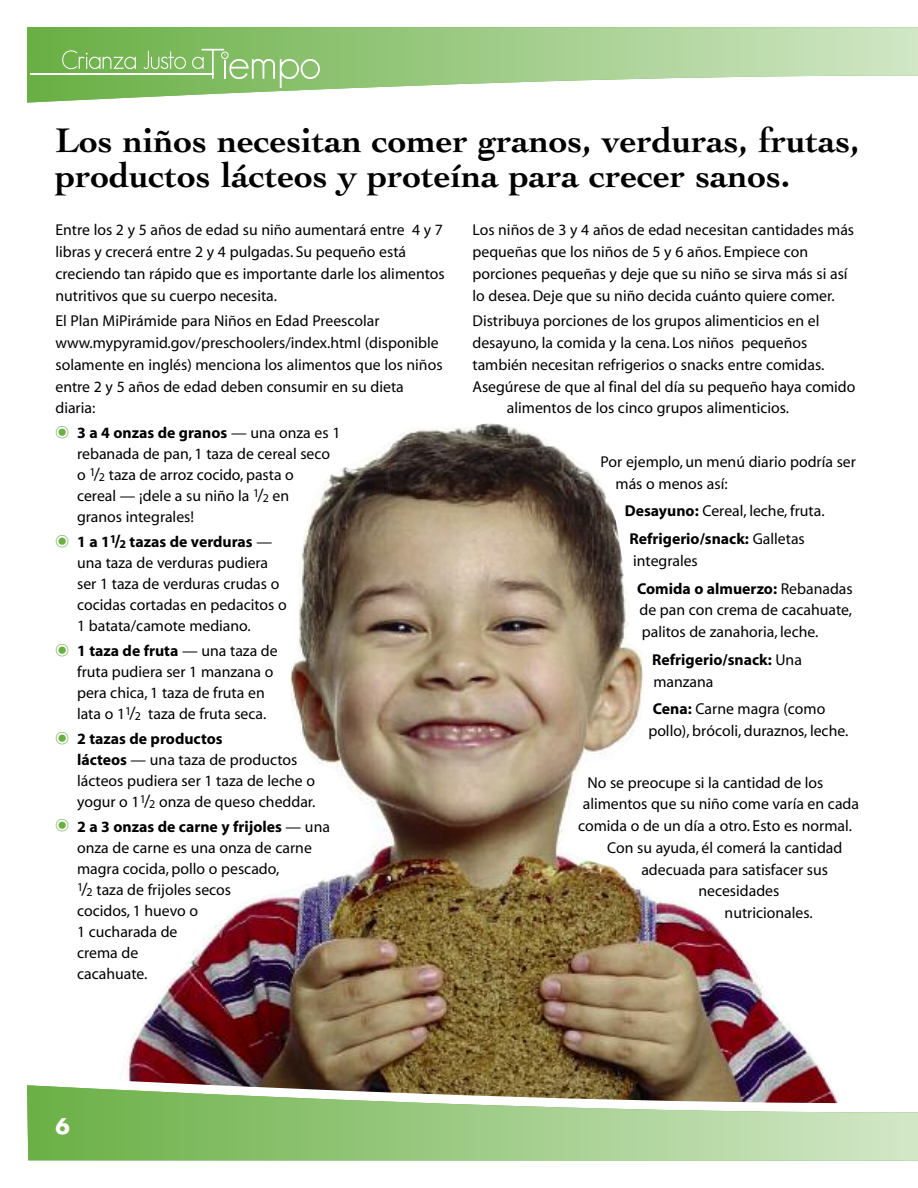
<style>
.page{position:relative;width:918px;height:1188px;background:#fff}
.page>*{position:absolute;margin:0;border:0;box-sizing:border-box;transform-origin:0 0}
.t1{font:700 36px/34.5px "Cochin";color:#000}
.t2{font:700 21px "Futura";color:#fff}
.t3{font:15.75px/21px "Myriad";color:#000}
.t4{font:700 15.75px/21.8px "Myriad";color:#000}
.s1{font-weight:700}
.s2{font-size:18px}
.s3{font-size:12px}
.s4{font-weight:700;font-size:18px}
.s5{font-weight:700;font-size:12px}
.s6{font-weight:400}
</style>
<div class="page">
<img style="left:127px;top:423px;width:698px;height:653px">
<img style="left:128px;top:1076px;width:702px;height:9px">
<svg style="left:27px;top:27px;width:891px;height:76px"></svg>
<svg style="left:27px;top:1085px;width:891px;height:76px;background:#a3c38a"></svg>
<svg style="left:62px;top:50px;width:74px;height:19px"></svg>
<svg style="left:143px;top:51px;width:43px;height:18px"></svg>
<svg style="left:192px;top:49px;width:128px;height:39px;background:#95c67b"></svg>
<div style="left:221px;top:52px;width:7px;height:7px;border:1px solid #fff;border-radius:50%"></div>
<hr style="left:30px;top:74px;width:183px;height:1px;background:#fff">
<h1 class="t1" style="left:55px;top:126px;width:806px">Los niños necesitan comer granos, verduras, frutas, productos lácteos y proteína para crecer sanos.</h1>
<p class="t3" style="left:55px;top:221px;width:391px;line-height:21.8px">Entre los 2 y 5 años de edad su niño aumentará entre 4 y 7 libras y crecerá entre 2 y 4 pulgadas. Su pequeño está creciendo tan rápido que es importante darle los alimentos nutritivos que su cuerpo necesita.</p>
<p class="t3" style="left:55px;top:312px;width:389px;line-height:21.8px">El Plan MiPirámide para Niños en Edad Preescolar www.mypyramid.gov/preschoolers/index.html (disponible solamente en inglés) menciona los alimentos que los niños entre 2 y 5 años de edad deben consumir en su dieta diaria:</p>
<p class="t3" style="left:77px;top:424px;width:265px"><span class="s1">3 a 4 onzas de granos</span> — una onza es 1 rebanada de pan, 1 taza de cereal seco o <sup>1</sup><span class="s2">/</span><span class="s3">2</span> taza de arroz cocido, pasta o<br>cereal — ¡dele a su niño la <sup>1</sup><span class="s2">/</span><span class="s3">2</span> en<br>granos integrales!</p>
<p class="t3" style="left:77px;top:533px;width:211px"><span class="s1">1 a 1</span><sup>1</sup><span class="s4">/</span><span class="s5">2</span> <span class="s1">tazas de verduras</span> — una taza de verduras pudiera ser 1 taza de verduras crudas o cocidas cortadas en pedacitos o<br>1 batata/camote mediano.</p>
<p class="t3" style="left:77px;top:642px;width:202px"><span class="s1">1 taza de fruta</span> — una taza de fruta pudiera ser 1 manzana o pera chica, 1 taza de fruta en lata o 1<sup>1</sup><span class="s2">/</span><span class="s3">2</span> taza de fruta seca.</p>
<p class="t3" style="left:77px;top:729px;width:240px"><span class="s1">2 tazas de productos<br>lácteos</span> — una taza de productos lácteos pudiera ser 1 taza de leche o yogur o 1<sup>1</sup><span class="s2">/</span><span class="s3">2</span> onza de queso cheddar.</p>
<p class="t3" style="left:77px;top:817px;width:254px"><span class="s1">2 a 3 onzas de carne y frijoles</span> — una onza de carne es una onza de carne magra cocida, pollo o pescado,<br><sup>1</sup><span class="s2">/</span><span class="s3">2</span> taza de frijoles secos<br>cocidos, 1 huevo o<br>1 cucharada de<br>crema de<br>cacahuate.</p>
<p class="t3" style="left:472px;top:221px;width:383px;line-height:21.8px">Los niños de 3 y 4 años de edad necesitan cantidades más pequeñas que los niños de 5 y 6 años. Empiece con porciones pequeñas y deje que su niño se sirva más si así lo desea. Deje que su niño decida cuánto quiere comer.</p>
<p class="t3" style="left:472px;top:312px;width:348px">Distribuya porciones de los grupos alimenticios en el</p>
<p class="t3" style="left:472px;top:334px;width:336px">desayuno, la comida y la cena. Los niños pequeños</p>
<p class="t3" style="left:472px;top:355px;width:353px">también necesitan refrigerios o snacks entre comidas.</p>
<p class="t3" style="left:472px;top:377px;width:384px">Asegúrese de que al final del día su pequeño haya comido</p>
<p class="t3" style="left:507px;top:399px;width:284px">alimentos de los cinco grupos alimenticios.</p>
<p class="t3" style="left:616px;top:452px;width:242px;line-height:21.8px;text-indent:-15px">Por ejemplo, un menú diario podría ser más o menos así:</p>
<p class="t3" style="left:630px;top:499px;width:197px;line-height:27.8px;text-indent:-5px"><span class="s1">Desayuno:</span> Cereal, leche, fruta.<br><span class="s1">Refrigerio/snack:</span> Galletas</p>
<p class="t3" style="left:633px;top:548px;width:221px;line-height:27.8px">integrales<br><span class="s1">Comida o almuerzo:</span> Rebanadas</p>
<p class="t3" style="left:639px;top:601px;width:214px;line-height:21.8px">de pan con crema de cacahuate, palitos de zanahoria, leche.</p>
<p class="t4" style="left:652px;top:650px;width:151px">Refrigerio/snack: <span class="s6">Una manzana</span></p>
<p class="t3" style="left:648px;top:700px;width:202px;line-height:21.8px"><span class="s1">Cena:</span> Carne magra (como pollo), brócoli, duraznos, leche.</p>
<p class="t3" style="left:587px;top:773px;width:238px">No se preocupe si la cantidad de los</p>
<p class="t3" style="left:583px;top:795px;width:278px">alimentos que su niño come varía en cada</p>
<p class="t3" style="left:578px;top:817px;width:275px">comida o de un día a otro. Esto es normal.</p>
<p class="t3" style="left:607px;top:838px;width:237px">Con su ayuda, él comerá la cantidad</p>
<p class="t3" style="left:641px;top:860px;width:188px">adecuada para satisfacer sus</p>
<p class="t3" style="left:698px;top:882px;width:82px">necesidades</p>
<p class="t3" style="left:725px;top:904px;width:90px">nutricionales.</p>
<h2 class="t2" style="left:56px;top:1116px;width:16px">6</h2>
</div>
